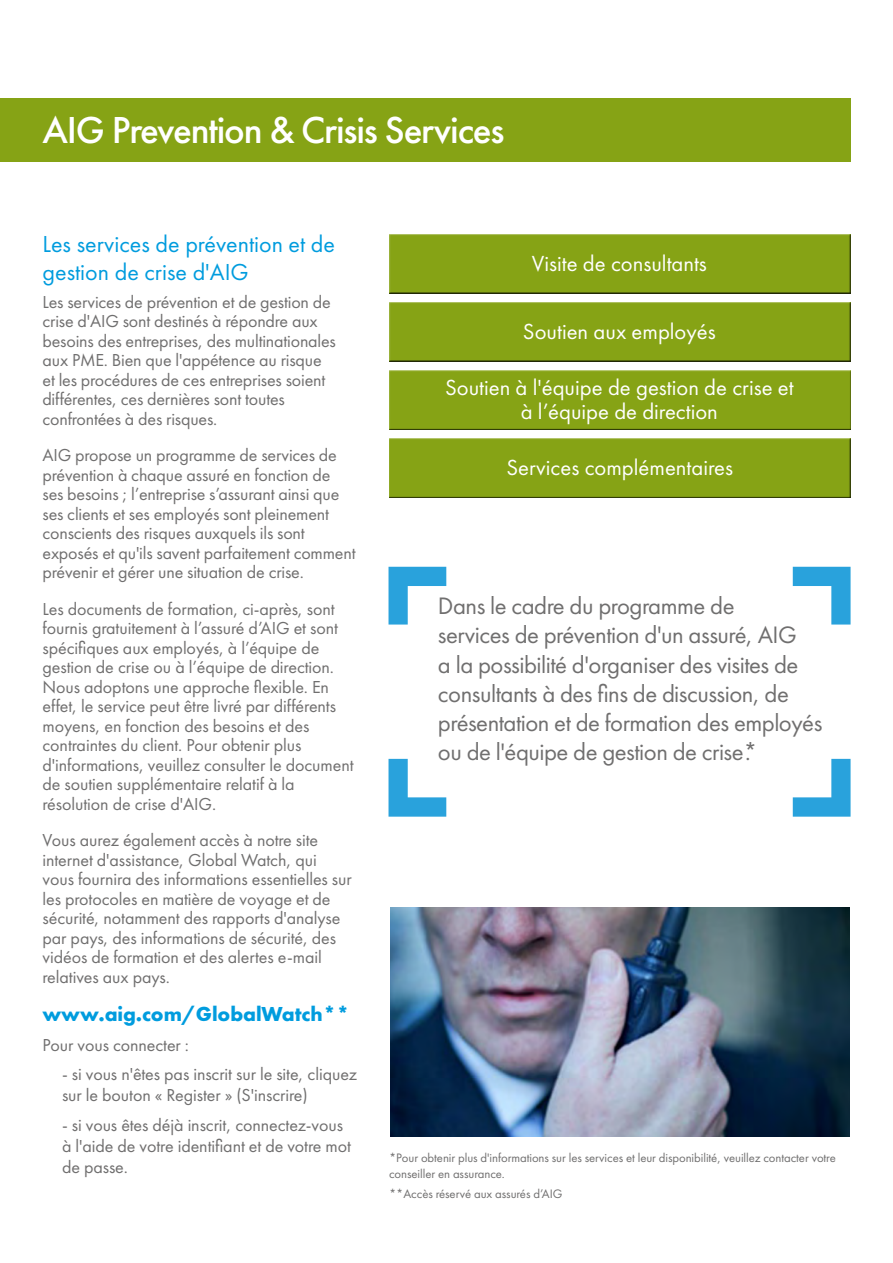
<style>
.page{position:relative;width:893px;height:1263px;background:#fff}
.page>*{position:absolute;margin:0;border:0;box-sizing:border-box;transform-origin:0 0}
.t1{font:500 39px "Futura PT";letter-spacing:-.03em;color:#fff}
.t2{font:24.75px/29.2px "Futura PT";letter-spacing:-.02em;color:#706f6f}
.t3{font:24px/27.8px "Futura PT";color:#009cde}
.t4{font:22.65px/24px "Futura PT";color:#fff;text-align:center}
.t5{font:700 21px "Futura PT";letter-spacing:-.005em;color:#009cde}
.t6{font:18px/19.5px "Futura PT";letter-spacing:-.005em;color:#706f6f}
.t7{font:12.75px/15.8px "Futura PT";letter-spacing:-.005em;color:#706f6f}
</style>
<div class="page">
<div style="left:0;top:98px;width:850px;height:64px;background:#86a315"></div>
<svg style="left:388px;top:567px;width:58px;height:57px"></svg>
<svg style="left:793px;top:567px;width:57px;height:57px"></svg>
<svg style="left:793px;top:759px;width:57px;height:58px"></svg>
<svg style="left:388px;top:759px;width:58px;height:58px"></svg>
<div style="left:387px;top:302px;width:464px;height:59px;background:#86a315"></div>
<div style="left:387px;top:370px;width:464px;height:60px;background:#86a315"></div>
<div style="left:387px;top:437px;width:465px;height:62px;background:#86a315"></div>
<img style="left:390px;top:908px;width:460px;height:229px">
<div style="left:387px;top:234px;width:464px;height:59px;background:#86a315"></div>
<p class="t1" style="left:43px;top:107px;width:464px">AIG Prevention &amp; Crisis Services</p>
<p class="t3" style="left:43px;top:230px;width:294px">Les services de prévention et de gestion de crise d'AIG</p>
<p class="t6" style="left:43px;top:292px;width:295px">Les services de prévention et de gestion de crise d'AIG sont destinés à répondre aux besoins des entreprises, des multinationales aux PME. Bien que l'appétence au risque et les procédures de ces entreprises soient différentes, ces dernières sont toutes confrontées à des risques.</p>
<p class="t6" style="left:43px;top:446px;width:315px">AIG propose un programme de services de prévention à chaque assuré en fonction de ses besoins ; l’entreprise s’assurant ainsi que ses clients et ses employés sont pleinement conscients des risques auxquels ils sont exposés et qu'ils savent parfaitement comment prévenir et gérer une situation de crise.</p>
<p class="t6" style="left:43px;top:599px;width:313px">Les documents de formation, ci-après, sont fournis gratuitement à l’assuré d’AIG et sont spécifiques aux employés, à l’équipe de gestion de crise ou à l’équipe de direction.<br>Nous adoptons une approche flexible. En effet, le service peut être livré par différents moyens, en fonction des besoins et des contraintes du client. Pour obtenir plus d'informations, veuillez consulter le document de soutien supplémentaire relatif à la résolution de crise d'AIG.</p>
<p class="t6" style="left:43px;top:830px;width:311px">Vous aurez également accès à notre site internet d'assistance, Global Watch, qui vous fournira des informations essentielles sur les protocoles en matière de voyage et de sécurité, notamment des rapports d'analyse par pays, des informations de sécurité, des vidéos de formation et des alertes e-mail relatives aux pays.</p>
<p class="t5" style="left:43px;top:1000px;width:309px">www.aig.com/GlobalWatch**</p>
<p class="t6" style="left:43px;top:1035px;width:148px">Pour vous connecter :</p>
<p class="t6" style="left:62px;top:1063px;width:296px;line-height:21px">- si vous n'êtes pas inscrit sur le site, cliquez sur le bouton « Register » (S'inscrire)</p>
<p class="t6" style="left:62px;top:1114px;width:290px;line-height:21px">- si vous êtes déjà inscrit, connectez-vous à l'aide de votre identifiant et de votre mot de passe.</p>
<p class="t4" style="left:532px;top:251px;width:177px">Visite de consultants</p>
<p class="t4" style="left:523px;top:319px;width:194px">Soutien aux employés</p>
<p class="t4" style="left:445px;top:375px;width:350px">Soutien à l'équipe de gestion de crise et à l’équipe de direction</p>
<p class="t4" style="left:506px;top:455px;width:228px">Services complémentaires</p>
<p class="t2" style="left:438px;top:591px;width:386px">Dans le cadre du programme de<br>services de prévention d'un assuré, AIG<br>a la possibilité d'organiser des visites de consultants à des fins de discussion, de présentation et de formation des employés ou de l'équipe de gestion de crise*.</p>
<p class="t7" style="left:389px;top:1150px;width:448px">*Pour obtenir plus d'informations sur les services et leur disponibilité, veuillez contacter votre conseiller en assurance.</p>
<p class="t7" style="left:389px;top:1186px;width:175px">**Accès réservé aux assurés d’AIG</p>
</div>
